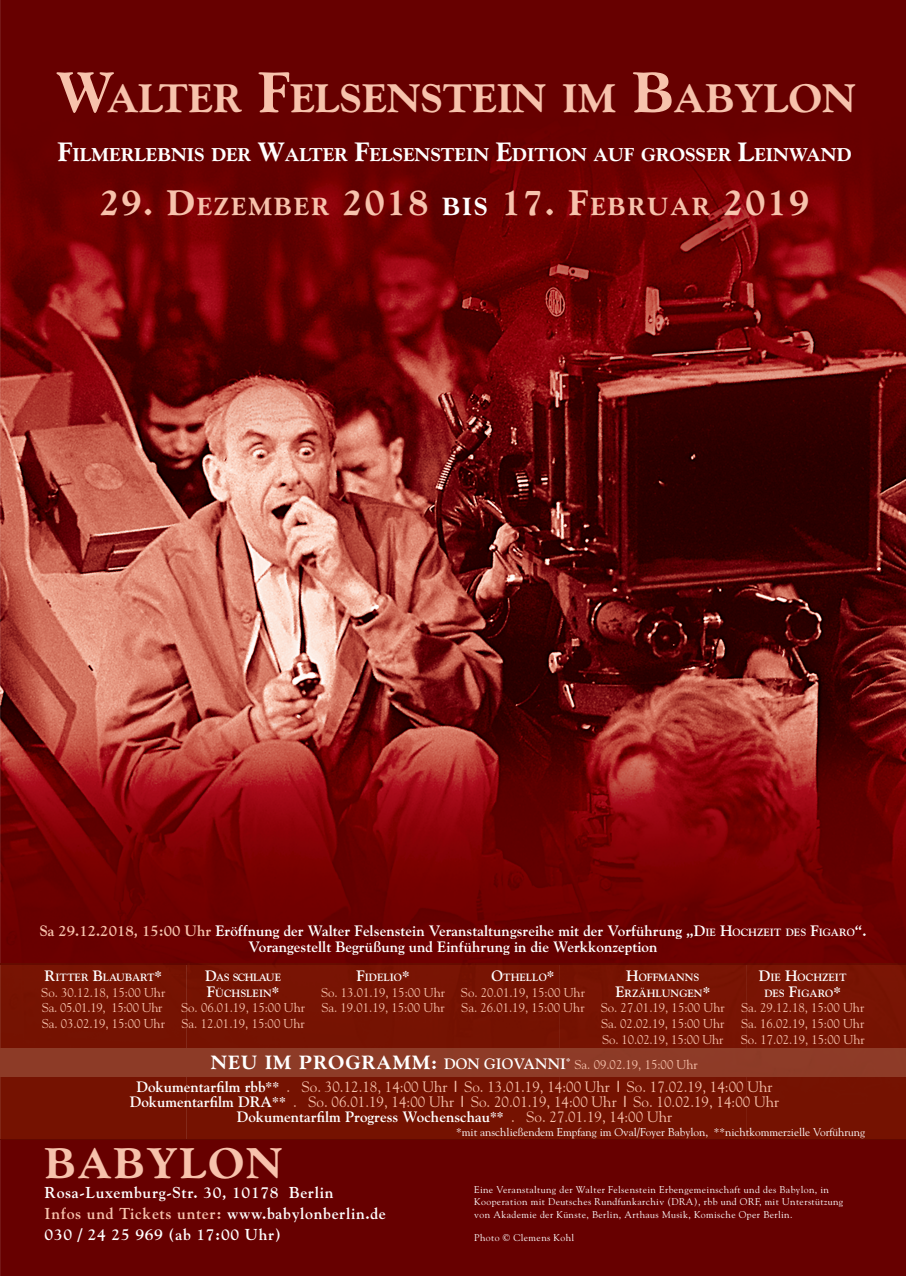
<style>
.page{position:relative;width:906px;height:1276px;background:#fff}
.page>*{position:absolute;margin:0;border:0;box-sizing:border-box;transform-origin:0 0}
.t1{font:800 43.5px "Goudy";letter-spacing:.04em;color:#f7c2ac}
.t2{font:800 40.42px "Goudy";color:#f7c2ac}
.t3{font:800 36px "Goudy";letter-spacing:.05em;color:#f7c2ac}
.t4{font:800 18.9px "Goudy";color:#fff}
.t5{font:700 15.75px/21px "Goudy";letter-spacing:.04em;color:#fff}
.t6{font:15px/15px "Goudy";color:#f7c2ac;text-align:center}
.t7{font:700 15px/16.5px "Goudy";color:#fff;text-align:center}
.t8{font:12.75px/15.8px "Goudy";color:#f7c2ac}
.t9{font:11.25px "Goudy";color:#fff}
.t10{font:700 10.5px/15.8px "Goudy";color:#fff;text-align:center}
.t11{font:9.75px/12.8px "Goudy";letter-spacing:.04em;color:#fff}
.s1{font-size:57.75px}
.s2{font-size:27px}
.s3{font-size:25.2px}
.s4{font-size:25.2px;color:#fff}
.s5{color:#f7c2ac}
.s6{font-style:inherit}
.s7{font-size:10.5px}
.s8{font-size:15px}
.s9{font-weight:700;color:#fff}
.s10{font-weight:700;font-size:13.5px;color:#fff}
.s11{font-weight:700}
.s12{font-weight:800;font-size:19.5px;color:#fff}
.s13{font-weight:700;font-size:15px;color:#fff}
</style>
<div class="page">
<img style="left:0;top:0;width:906px;height:1276px">
<div style="left:0;top:963px;width:906px;height:177px;background:#751201"></div>
<div style="left:0;top:1048px;width:906px;height:28px;background:#8d3b27"></div>
<h2 class="t2" style="left:56px;top:75px;width:801px"><span class="s1">W</span>ALTER <span class="s1">F</span>ELSENSTEIN IM <span class="s1">B</span>ABYLON</h2>
<h3 class="t4" style="left:57px;top:144px;width:795px"><span class="s2">F</span>ILMERLEBNIS DER <span class="s2">W</span>ALTER <span class="s2">F</span>ELSENSTEIN <span class="s2">E</span>DITION AUF GROSSER <span class="s2">L</span>EINWAND</h3>
<h3 class="t3" style="left:100px;top:181px;width:711px">29. D<span class="s3">EZEMBER</span> 2018 <span class="s4">BIS</span> 17. F<span class="s3">EBRUAR</span> 2019</h3>
<p class="t7" style="left:39px;top:922px;width:828px"><span class="s5">Sa 29.12.2018, 15:00 Uhr</span> Eröffnung der Walter Felsenstein Veranstaltungsreihe mit der Vorführung <span class="s6">„D</span><span class="s7">IE</span> <span class="s6">H</span><span class="s7">OCHZEIT DES</span> <span class="s6">F</span><span class="s7">IGARO</span><span class="s6">“</span>.<br>Vorangestellt Begrüßung und Einführung in die Werkkonzeption</p>
<p class="t10" style="left:491px;top:969px;width:64px"><span class="s8">O</span>THELLO<span class="s8">*</span></p>
<p class="t8" style="left:461px;top:984px;width:125px">So. 20.01.19, 15:00 Uhr<br>Sa. 26.01.19, 15:00 Uhr</p>
<p class="t10" style="left:758px;top:969px;width:89px"><span class="s8">D</span>IE <span class="s8">H</span>OCHZEIT<br>DES <span class="s8">F</span>IGARO<span class="s8">*</span></p>
<p class="t8" style="left:740px;top:999px;width:125px;text-align:justify">Sa. 29.12.18, 15:00 Uhr Sa. 16.02.19, 15:00 Uhr So. 17.02.19, 15:00 Uhr</p>
<p class="t6" style="left:130px;top:1079px;width:651px"><span class="s9">Dokumentarfilm rbb</span><span class="s10">**</span> . So. 30.12.18, 14:00 Uhr <span class="s11">|</span> So. 13.01.19, 14:00 Uhr <span class="s11">|</span> So. 17.02.19, 14:00 Uhr<br><span class="s9">Dokumentarfilm DRA</span><span class="s10">**</span> . So. 06.01.19, 14:00 Uhr <span class="s11">|</span> So. 20.01.19, 14:00 Uhr <span class="s11">|</span> So. 10.02.19, 14:00 Uhr<br><span class="s9">Dokumentarfilm Progress Wochenschau</span><span class="s10">**</span> . So. 27.01.19, 14:00 Uhr</p>
<p class="t10" style="left:615px;top:969px;width:96px"><span class="s8">H</span>OFFMANNS<br><span class="s8">E</span>RZÄHLUNGEN<span class="s8">*</span></p>
<p class="t8" style="left:601px;top:999px;width:125px;text-align:justify">So. 27.01.19, 15:00 Uhr Sa. 02.02.19, 15:00 Uhr So. 10.02.19, 15:00 Uhr</p>
<p class="t10" style="left:44px;top:969px;width:119px"><span class="s8">R</span>ITTER <span class="s8">B</span>LAUBART<span class="s8">*</span></p>
<p class="t8" style="left:41px;top:984px;width:125px">So. 30.12.18, 15:00 Uhr<br>Sa. 05.01.19, 15:00 Uhr<br>Sa. 03.02.19, 15:00 Uhr</p>
<p class="t10" style="left:205px;top:969px;width:77px;text-align:left"><span class="s8">D</span>AS SCHLAUE<br><span class="s8">F</span>ÜCHSLEIN<span class="s8">*</span></p>
<p class="t8" style="left:181px;top:999px;width:125px">So. 06.01.19, 15:00 Uhr<br>Sa. 12.01.19, 15:00 Uhr</p>
<p class="t10" style="left:356px;top:969px;width:55px"><span class="s8">F</span>IDELIO<span class="s8">*</span></p>
<p class="t8" style="left:321px;top:984px;width:125px">So. 13.01.19, 15:00 Uhr<br>Sa. 19.01.19, 15:00 Uhr</p>
<p class="t8" style="left:211px;top:1056px;width:488px"><span class="s12">NEU IM PROGRAMM:</span> <span class="s13">DON GIOVANNI</span><sup>*</sup> Sa. 09.02.19, 15:00 Uhr</p>
<p class="t9" style="left:456px;top:1125px;width:410px">*mit anschließendem Empfang im Oval/Foyer Babylon, **nichtkommerzielle Vorführung</p>
<h1 class="t1" style="left:45px;top:1137px;width:239px">BABYLON</h1>
<p class="t5" style="left:45px;top:1182px;width:343px">Rosa-Luxemburg-Str. 30, 10178 Berlin<br><span class="s5">Infos und Tickets unter:</span> www.babylonberlin.de<br>030 / 24 25 969 (ab 17:00 Uhr)</p>
<p class="t11" style="left:474px;top:1182px;width:370px">Eine Veranstaltung der Walter Felsenstein Erbengemeinschaft und des Babylon, in<br>Kooperation mit Deutsches Rundfunkarchiv (DRA), rbb und ORF, mit Unterstützung von Akademie der Künste, Berlin, Arthaus Musik, Komische Oper Berlin.</p>
<p class="t11" style="left:474px;top:1230px;width:102px">Photo © Clemens Kohl</p>
</div>
